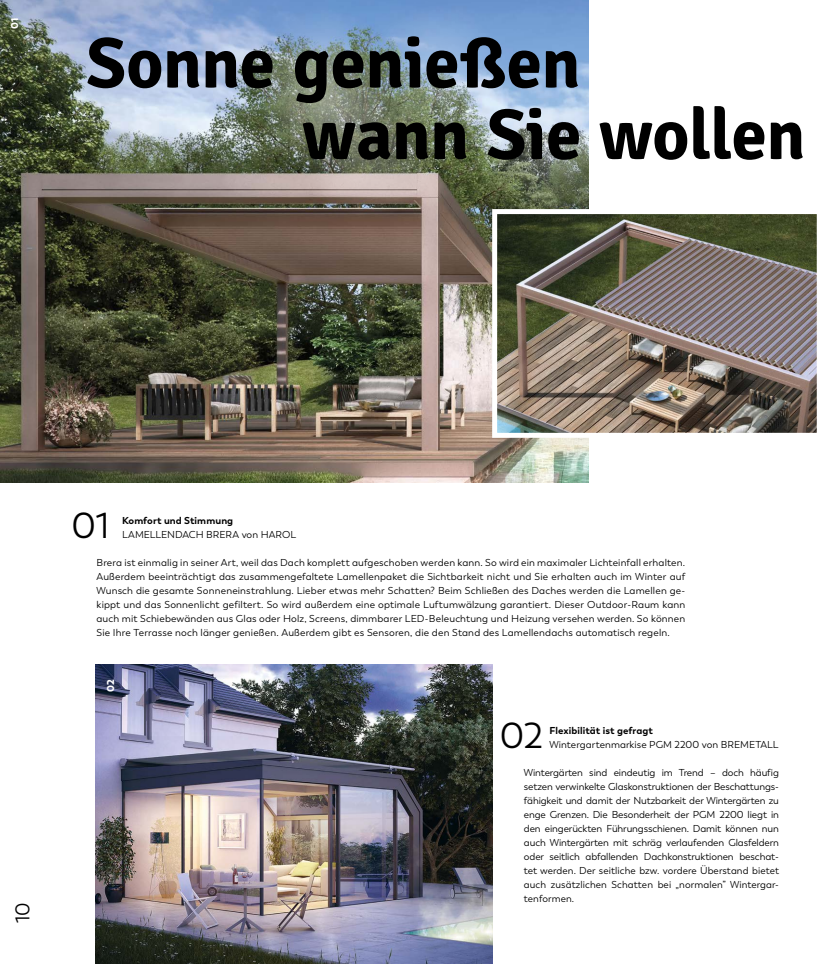
<style>
.page{position:relative;width:823px;height:964px;background:#fff}
.page>*{position:absolute;margin:0;border:0;box-sizing:border-box;transform-origin:0 0}
.t1{font:700 71.5px/71.5px "Signika Negative";letter-spacing:-.01em;color:#000}
.t2{font:36px "Trenda";color:#000}
.t3{font:19.8px "Trenda";color:#000}
.t4{font:10px/14px "Trenda";letter-spacing:.01em;color:#000;text-align:justify}
.t5{font:700 10px "Trenda";letter-spacing:.01em;color:#000}
.t6{font:900 10px "Trenda";color:#fff}
</style>
<div class="page">
<img style="left:96px;top:664px;width:396px;height:300px">
<img style="left:0;top:0;width:588px;height:482px">
<img style="left:498px;top:215px;width:317px;height:217px">
<div style="left:492px;top:209px;width:329px;height:229px;border:5px solid #fff"></div>
<svg style="left:251px;top:5px;width:142px;height:142px;background:#7a9cc4"></svg>
<svg style="left:300px;top:75px;width:142px;height:142px;background:#928b7f"></svg>
<svg style="left:252px;top:33px;width:142px;height:142px;background:#798474"></svg>
<img style="left:363px;top:5px;width:142px;height:142px;border-radius:50%">
<svg style="left:485px;top:76px;width:141px;height:142px"></svg>
<p class="t6" style="left:8px;top:29px;width:13px;rotate:-90deg">01</p>
<h1 class="t1" style="left:302px;top:28px;width:504px;text-indent:-216px">Sonne genießen<br>wann Sie wollen</h1>
<h3 class="t3" style="left:11px;top:923px;width:22px;rotate:-90deg">10</h3>
<h2 class="t2" style="left:72px;top:505px;width:40px">01</h2>
<p class="t5" style="left:122px;top:514px;width:113px">Komfort und Stimmung</p>
<p class="t4" style="left:122px;top:528px;width:175px">LAMELLENDACH BRERA von HAROL</p>
<p class="t4" style="left:96px;top:556px;width:590px">Brera ist einmalig in seiner Art, weil das Dach komplett aufgeschoben werden kann. So wird ein maximaler Lichteinfall erhalten.<br>Außerdem beeinträchtigt das zusammengefaltete Lamellenpaket die Sichtbarkeit nicht und Sie erhalten auch im Winter auf Wunsch die gesamte Sonneneinstrahlung. Lieber etwas mehr Schatten? Beim Schließen des Daches werden die Lamellen ge&shy;kippt und das Sonnenlicht gefiltert. So wird außerdem eine optimale Luftumwälzung garantiert. Dieser Outdoor-Raum kann auch mit Schiebewänden aus Glas oder Holz, Screens, dimmbarer LED-Beleuchtung und Heizung versehen werden. So können Sie Ihre Terrasse noch länger genießen. Außerdem gibt es Sensoren, die den Stand des Lamellendachs automatisch regeln.</p>
<p class="t6" style="left:104px;top:691px;width:14px;rotate:-90deg">02</p>
<h2 class="t2" style="left:499px;top:715px;width:45px">02</h2>
<p class="t5" style="left:549px;top:724px;width:105px">Flexibilität ist gefragt</p>
<p class="t4" style="left:549px;top:738px;width:230px">Wintergartenmarkise PGM 2200 von BREMETALL</p>
<p class="t4" style="left:523px;top:766px;width:256px">Wintergärten sind eindeutig im Trend – doch häufig setzen verwinkelte Glaskonstruktionen der Beschattungs&shy;fähigkeit und damit der Nutzbarkeit der Wintergärten zu enge Grenzen. Die Besonderheit der PGM 2200 liegt in den eingerückten Führungsschienen. Damit können nun auch Wintergärten mit schräg verlaufenden Glasfeldern oder seitlich abfallenden Dachkonstruktionen beschat&shy;tet werden. Der seitliche bzw. vordere Überstand bietet auch zusätzlichen Schatten bei „normalen” Wintergar&shy;tenformen.</p>
</div>
